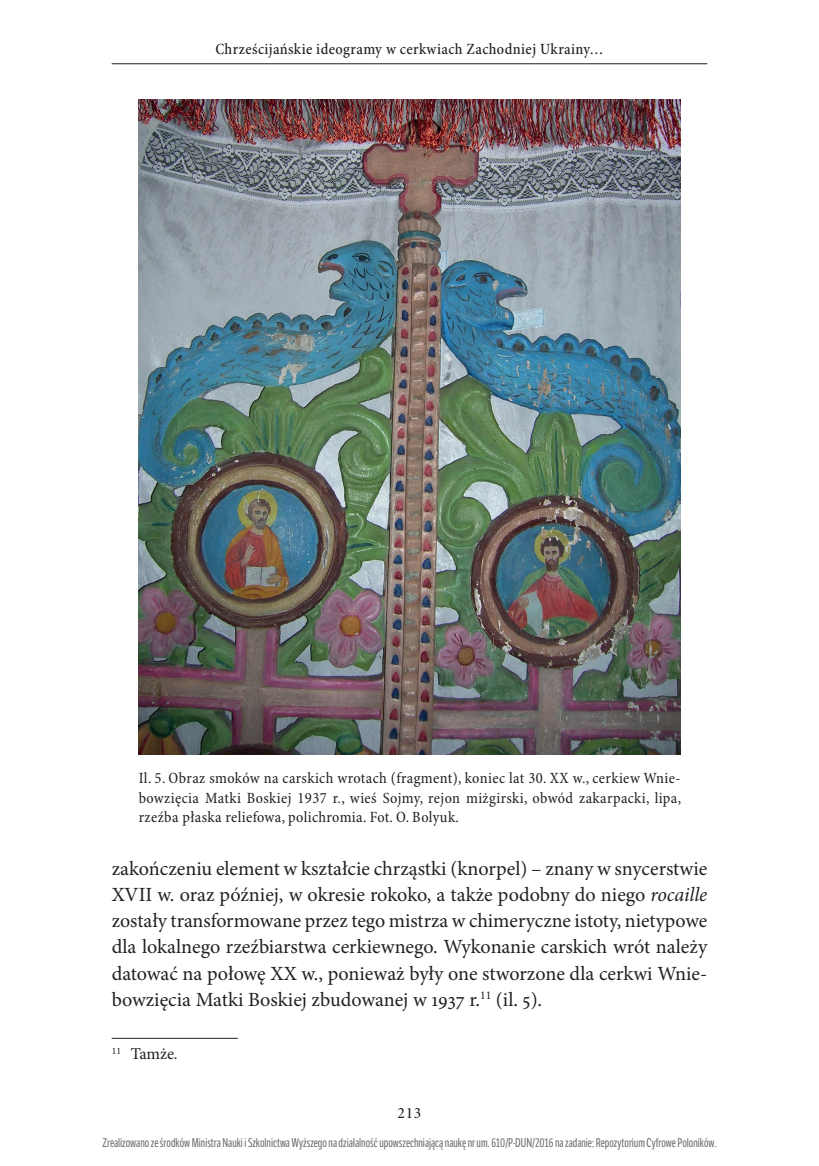
<style>
.page{position:relative;width:819px;height:1166px;background:#fff}
.page>*{position:absolute;margin:0;border:0;box-sizing:border-box;transform-origin:0 0}
.t1{font:20.12px/26.2px "Minion Pro";color:#231f20;text-align:justify}
.t2{font:16.62px "Minion Pro";color:#231f20}
.t3{font:condensed 15.75px/19.2px "Minion Pro";letter-spacing:.025em;color:#231f20;text-align:justify}
.t4{font:500 condensed 15.75px "Minion Pro";letter-spacing:.025em;color:#231f20}
.t5{font:15.75px "Minion Pro Medium Subh";color:#231f20}
.t6{font:12.25px "LFT Etica Compressed";color:#6b6b6b}
.s1{font-style:italic}
</style>
<div class="page">
<hr style="left:112px;top:63px;width:595px;height:1px;background:#231f20">
<hr style="left:112px;top:1038px;width:126px;height:1px;background:#231f20">
<img style="left:139px;top:100px;width:541px;height:654px">
<p class="t4" style="left:215px;top:39px;width:390px">Chrześcijańskie ideogramy w cerkwiach Zachodniej Ukrainy…</p>
<p class="t3" style="left:139px;top:769px;width:544px">Il. 5. Obraz smoków na carskich wrotach (fragment), koniec lat 30. XX w., cerkiew Wnie&shy;bowzięcia Matki Boskiej 1937 r., wieś Sojmy, rejon miżgirski, obwód zakarpacki, lipa, rzeźba płaska reliefowa, polichromia. Fot. O. Bolyuk.</p>
<p class="t1" style="left:112px;top:855px;width:597px">zakończeniu element w kształcie chrząstki (knorpel) – znany w snycerstwie XVII w. oraz później, w okresie rokoko, a także podobny do niego <span class="s1">rocaille </span>zostały transformowane przez tego mistrza w chimeryczne istoty, nietypowe dla lokalnego rzeźbiarstwa cerkiewnego. Wykonanie carskich wrót należy datować na połowę ХХ w., ponieważ były one stworzone dla cerkwi Wnie&shy;bowzięcia Matki Boskiej zbudowanej w 1937 r.<sup>11</sup> (il. 5).</p>
<p class="t2" style="left:112px;top:1043px;width:68px"><sup>11</sup> Tamże<span class="s1">.</span></p>
<p class="t5" style="left:397px;top:1104px;width:25px">213</p>
<p class="t6" style="left:102px;top:1136px;width:615px">Zrealizowano ze środków Ministra Nauki i Szkolnictwa Wyższego na działalność upowszechniającą naukę nr um. 610/P-DUN/2016 na zadanie: Repozytorium Cyfrowe Poloników.</p>
</div>
